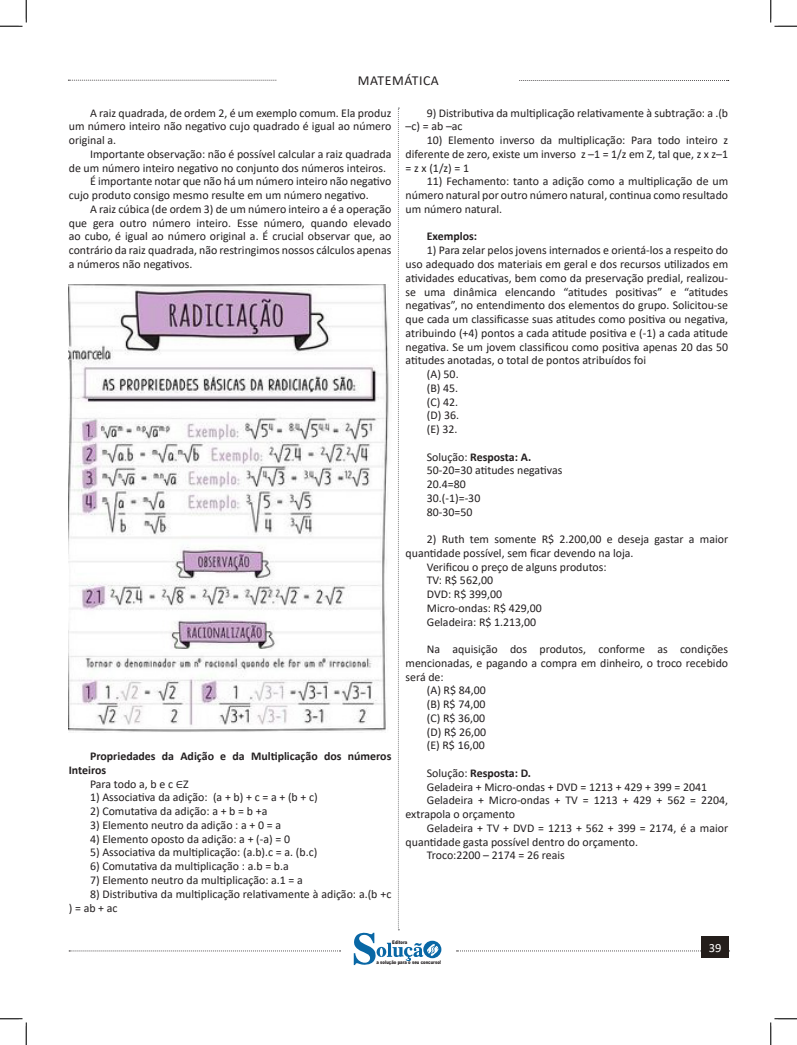
<style>
.page{position:relative;width:797px;height:1045px;background:#fff}
.page>*{position:absolute;margin:0;border:0;box-sizing:border-box;transform-origin:0 0}
.t1{font:13.75px "Calibri";letter-spacing:.04em;color:#231f20}
.t2{font:12.5px "Calibri";color:#fff}
.t3{font:11.88px/13.8px "Calibri";color:#231f20}
.t4{font:700 11.88px/13.8px "Calibri";color:#231f20}
.t5{font:900 5px "Arial";color:#231f20;scale:.76 1}
.s1{font-family:"Cambria Math"}
.s2{font-weight:400}
</style>
<div class="page">
<svg style="left:69px;top:950px;width:271px;height:1px"></svg>
<svg style="left:68px;top:80px;width:209px;height:1px"></svg>
<svg style="left:519px;top:80px;width:209px;height:1px"></svg>
<svg style="left:456px;top:950px;width:245px;height:1px"></svg>
<div style="left:701px;top:936px;width:28px;height:22px;background:#241e1b"></div>
<svg style="left:354px;top:108px;width:87px;height:857px"></svg>
<img style="left:68px;top:284px;width:324px;height:448px">
<svg style="left:0;top:0;width:27px;height:27px"></svg>
<svg style="left:0;top:1018px;width:27px;height:27px"></svg>
<svg style="left:770px;top:0;width:27px;height:27px"></svg>
<svg style="left:770px;top:1018px;width:27px;height:27px"></svg>
<p class="t1" style="left:358px;top:71px;width:82px">MATEMÁTICA</p>
<p class="t3" style="left:69px;top:106px;width:324px;text-align:justify;text-indent:21px">A raiz quadrada, de ordem 2, é um exemplo comum. Ela produz um número inteiro não negativo cujo quadrado é igual ao número original a.</p>
<p class="t3" style="left:69px;top:147px;width:324px;text-indent:21px">Importante observação: não é possível calcular a raiz quadrada de um número inteiro negativo no conjunto dos números inteiros.</p>
<p class="t3" style="left:69px;top:174px;width:324px;text-indent:21px">É importante notar que não há um número inteiro não negativo cujo produto consigo mesmo resulte em um número negativo.</p>
<p class="t3" style="left:69px;top:202px;width:324px;text-align:justify;text-indent:21px">A raiz cúbica (de ordem 3) de um número inteiro a é a operação que gera outro número inteiro. Esse número, quando elevado ao cubo, é igual ao número original a. É crucial observar que, ao contrário da raiz quadrada, não restringimos nossos cálculos apenas a números não negativos.</p>
<p class="t4" style="left:69px;top:749px;width:324px;text-indent:21px">Propriedades da Adição e da Multiplicação dos números<br>Inteiros</p>
<p class="t3" style="left:90px;top:776px;width:100px">Para todo a, b e c <span class="s1">∈</span>Z</p>
<p class="t3" style="left:90px;top:790px;width:229px">1) Associativa da adição: (a + b) + c = a + (b + c)</p>
<p class="t3" style="left:90px;top:804px;width:179px">2) Comutativa da adição: a + b = b +a</p>
<p class="t3" style="left:90px;top:818px;width:192px">3) Elemento neutro da adição : a + 0 = a</p>
<p class="t3" style="left:90px;top:831px;width:201px">4) Elemento oposto da adição: a + (-a) = 0</p>
<p class="t3" style="left:90px;top:845px;width:229px">5) Associativa da multiplicação: (a.b).c = a. (b.c)</p>
<p class="t3" style="left:90px;top:859px;width:200px">6) Comutativa da multiplicação : a.b = b.a</p>
<p class="t3" style="left:90px;top:873px;width:214px">7) Elemento neutro da multiplicação: a.1 = a</p>
<p class="t3" style="left:69px;top:886px;width:324px;text-indent:21px">8) Distributiva da multiplicação relativamente à adição: a.(b +c ) = ab + ac</p>
<p class="t3" style="left:405px;top:106px;width:324px;text-indent:21px">9) Distributiva da multiplicação relativamente à subtração: a .(b –c) = ab –ac</p>
<p class="t3" style="left:405px;top:133px;width:324px;text-align:justify;text-indent:21px">10) Elemento inverso da multiplicação: Para todo inteiro z diferente de zero, existe um inverso z –1 = 1/z em Z, tal que, z x z–1 = z x (1/z) = 1</p>
<p class="t3" style="left:405px;top:174px;width:324px;text-align:justify;text-indent:21px">11) Fechamento: tanto a adição como a multiplicação de um número natural por outro número natural, continua como resultado um número natural.</p>
<p class="t4" style="left:427px;top:229px;width:52px">Exemplos:</p>
<p class="t3" style="left:405px;top:243px;width:324px;text-align:justify;text-indent:21px">1) Para zelar pelos jovens internados e orientá-los a respeito do uso adequado dos materiais em geral e dos recursos utilizados em atividades educativas, bem como da preservação predial, realizou&shy;se uma dinâmica elencando “atitudes positivas” e “atitudes negativas”, no entendimento dos elementos do grupo. Solicitou-se que cada um classificasse suas atitudes como positiva ou negativa, atribuindo (+4) pontos a cada atitude positiva e (-1) a cada atitude negativa. Se um jovem classificou como positiva apenas 20 das 50 atitudes anotadas, o total de pontos atribuídos foi</p>
<p class="t3" style="left:427px;top:367px;width:33px">(A) 50.</p>
<p class="t3" style="left:427px;top:381px;width:33px">(B) 45.</p>
<p class="t3" style="left:427px;top:394px;width:33px">(C) 42.</p>
<p class="t3" style="left:427px;top:408px;width:34px">(D) 36.</p>
<p class="t3" style="left:427px;top:422px;width:32px">(E) 32.</p>
<p class="t4" style="left:427px;top:449px;width:106px"><span class="s2">Solução:</span> Resposta: A.</p>
<p class="t3" style="left:427px;top:463px;width:137px">50-20=30 atitudes negativas</p>
<p class="t3" style="left:427px;top:477px;width:41px">20.4=80</p>
<p class="t3" style="left:427px;top:491px;width:55px">30.(-1)=-30</p>
<p class="t3" style="left:427px;top:504px;width:47px">80-30=50</p>
<p class="t3" style="left:405px;top:532px;width:324px;text-indent:21px">2) Ruth tem somente R$ 2.200,00 e deseja gastar a maior quantidade possível, sem ficar devendo na loja.</p>
<p class="t3" style="left:427px;top:559px;width:181px">Verificou o preço de alguns produtos:</p>
<p class="t3" style="left:427px;top:573px;width:68px">TV: R$ 562,00</p>
<p class="t3" style="left:427px;top:587px;width:77px">DVD: R$ 399,00</p>
<p class="t3" style="left:427px;top:601px;width:116px">Micro-ondas: R$ 429,00</p>
<p class="t3" style="left:427px;top:614px;width:111px">Geladeira: R$ 1.213,00</p>
<p class="t3" style="left:405px;top:642px;width:324px;text-align:justify;text-indent:21px">Na aquisição dos produtos, conforme as condições mencionadas, e pagando a compra em dinheiro, o troco recebido será de:</p>
<p class="t3" style="left:427px;top:683px;width:60px">(A) R$ 84,00</p>
<p class="t3" style="left:427px;top:697px;width:60px">(B) R$ 74,00</p>
<p class="t3" style="left:427px;top:711px;width:60px">(C) R$ 36,00</p>
<p class="t3" style="left:427px;top:724px;width:61px">(D) R$ 26,00</p>
<p class="t3" style="left:427px;top:738px;width:59px">(E) R$ 16,00</p>
<p class="t4" style="left:427px;top:766px;width:106px"><span class="s2">Solução:</span> Resposta: D.</p>
<p class="t3" style="left:427px;top:779px;width:282px">Geladeira + Micro-ondas + DVD = 1213 + 429 + 399 = 2041</p>
<p class="t3" style="left:405px;top:793px;width:324px;text-indent:21px">Geladeira + Micro-ondas + TV = 1213 + 429 + 562 = 2204, extrapola o orçamento</p>
<p class="t3" style="left:405px;top:821px;width:324px;text-indent:21px">Geladeira + TV + DVD = 1213 + 562 + 399 = 2174, é a maior quantidade gasta possível dentro do orçamento.</p>
<p class="t3" style="left:427px;top:848px;width:140px">Troco:2200 – 2174 = 26 reais</p>
<p class="t5" style="left:392px;top:939px;width:21px">Editora</p>
<p class="t5" style="left:376px;top:959px;width:86px">a solução para o seu concurso!</p>
<p class="t2" style="left:709px;top:939px;width:14px">39</p>
</div>
